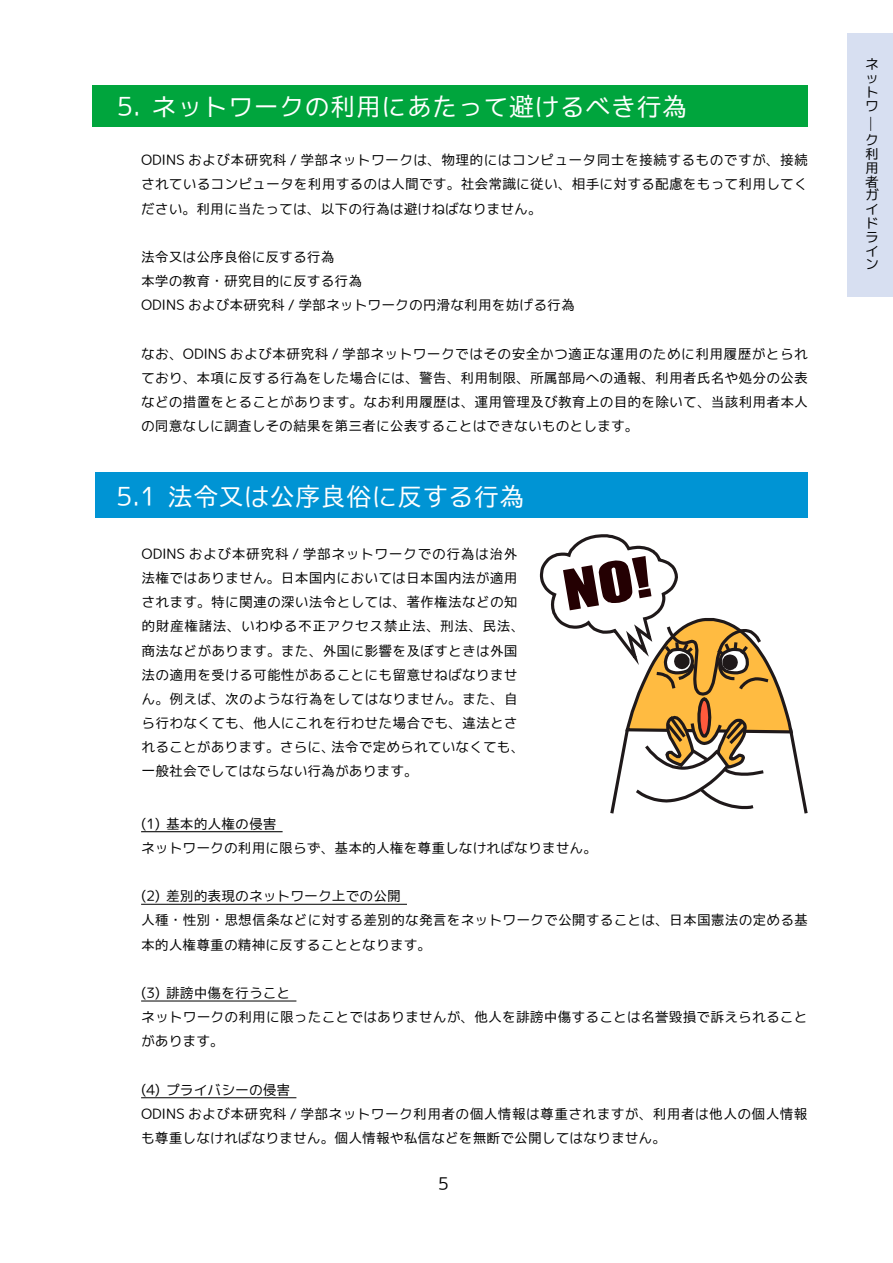
<style>
.page{position:relative;width:893px;height:1263px;background:#fff}
.page>*{position:absolute;margin:0;border:0;box-sizing:border-box;transform-origin:0 0}
.t1{font:25.5px "M+2 P+IPAG";color:#fff}
.t2{font:25.5px "M+1 P+IPAG";color:#fff}
.t3{font:13.8px/24.2px "M+1 P+IPAG";letter-spacing:.005em;color:#000}
.t4{font:13.8px "M+2 P+IPAG";color:#000}
.t5{font:13.8px "Times New Roman";color:#000}
</style>
<div class="page">
<div style="left:847px;top:33px;width:45px;height:264px;background:#d7dff1"></div>
<div style="left:95px;top:472px;width:713px;height:45px;background:#0094d4"></div>
<div style="left:93px;top:85px;width:715px;height:41px;background:#00a53d"></div>
<svg style="left:539px;top:534px;width:269px;height:280px"></svg>
<hr style="left:141px;top:831px;width:142px;height:1px;background:#000">
<hr style="left:141px;top:904px;width:266px;height:1px;background:#000">
<hr style="left:141px;top:1001px;width:155px;height:1px;background:#000">
<hr style="left:141px;top:1097px;width:155px;height:1px;background:#000">
<h1 class="t1" style="left:117px;top:93px;width:572px">5. ネットワークの利用にあたって避けるべき行為</h1>
<p class="t3" style="left:141px;top:149px;width:668px;text-align:justify">ODINS および本研究科 / 学部ネットワークは、物理的にはコンピュータ同士を接続するものですが、接続されているコンピュータを利用するのは人間です。社会常識に従い、相手に対する配慮をもって利用してください。利用に当たっては、以下の行為は避けねばなりません。</p>
<p class="t3" style="left:141px;top:245px;width:435px">法令又は公序良俗に反する行為<br>本学の教育・研究目的に反する行為<br>ODINS および本研究科 / 学部ネットワークの円滑な利用を妨げる行為</p>
<p class="t3" style="left:141px;top:342px;width:668px;text-align:justify">なお、ODINS および本研究科 / 学部ネットワークではその安全かつ適正な運用のために利用履歴がとられており、本項に反する行為をした場合には、警告、利用制限、所属部局への通報、利用者氏名や処分の公表などの措置をとることがあります。なお利用履歴は、運用管理及び教育上の目的を除いて、当該利用者本人の同意なしに調査しその結果を第三者に公表することはできないものとします。</p>
<h1 class="t2" style="left:116px;top:484px;width:410px">5.1 法令又は公序良俗に反する行為</h1>
<p class="t3" style="left:142px;top:542px;width:384px">ODINS および本研究科 / 学部ネットワークでの行為は治外法権ではありません。日本国内においては日本国内法が適用されます。特に関連の深い法令としては、著作権法などの知的財産権諸法、いわゆる不正アクセス禁止法、刑法、民法、商法などがあります。また、外国に影響を及ぼすときは外国法の適用を受ける可能性があることにも留意せねばなりません。例えば、次のような行為をしてはなりません。また、自ら行わなくても、他人にこれを行わせた場合でも、違法とされることがあります。さらに、法令で定められていなくても、一般社会でしてはならない行為があります。</p>
<p class="t4" style="left:141px;top:816px;width:137px">(1) 基本的人権の侵害</p>
<p class="t3" style="left:141px;top:836px;width:458px">ネットワークの利用に限らず、基本的人権を尊重しなければなりません。</p>
<p class="t3" style="left:141px;top:884px;width:668px">(2) 差別的表現のネットワーク上での公開<br>人種・性別・思想信条などに対する差別的な発言をネットワークで公開することは、日本国憲法の定める基本的人権尊重の精神に反することとなります。</p>
<p class="t3" style="left:141px;top:981px;width:668px">(3) 誹謗中傷を行うこと<br>ネットワークの利用に限ったことではありませんが、他人を誹謗中傷することは名誉毀損で訴えられることがあります。</p>
<p class="t3" style="left:141px;top:1078px;width:668px">(4) プライバシーの侵害<br>ODINS および本研究科 / 学部ネットワーク利用者の個人情報は尊重されますが、利用者は他人の個人情報も尊重しなければなりません。個人情報や私信などを無断で公開してはなりません。</p>
<p class="t3" style="left:865px;top:58px;width:14px;line-height:13.8px;text-align:justify">ネットワ</p>
<p class="t5" style="left:881px;top:117px;width:16px;rotate:90deg">—</p>
<p class="t3" style="left:865px;top:134px;width:15px;line-height:13.8px">ク利用者ガイドライン</p>
</div>
